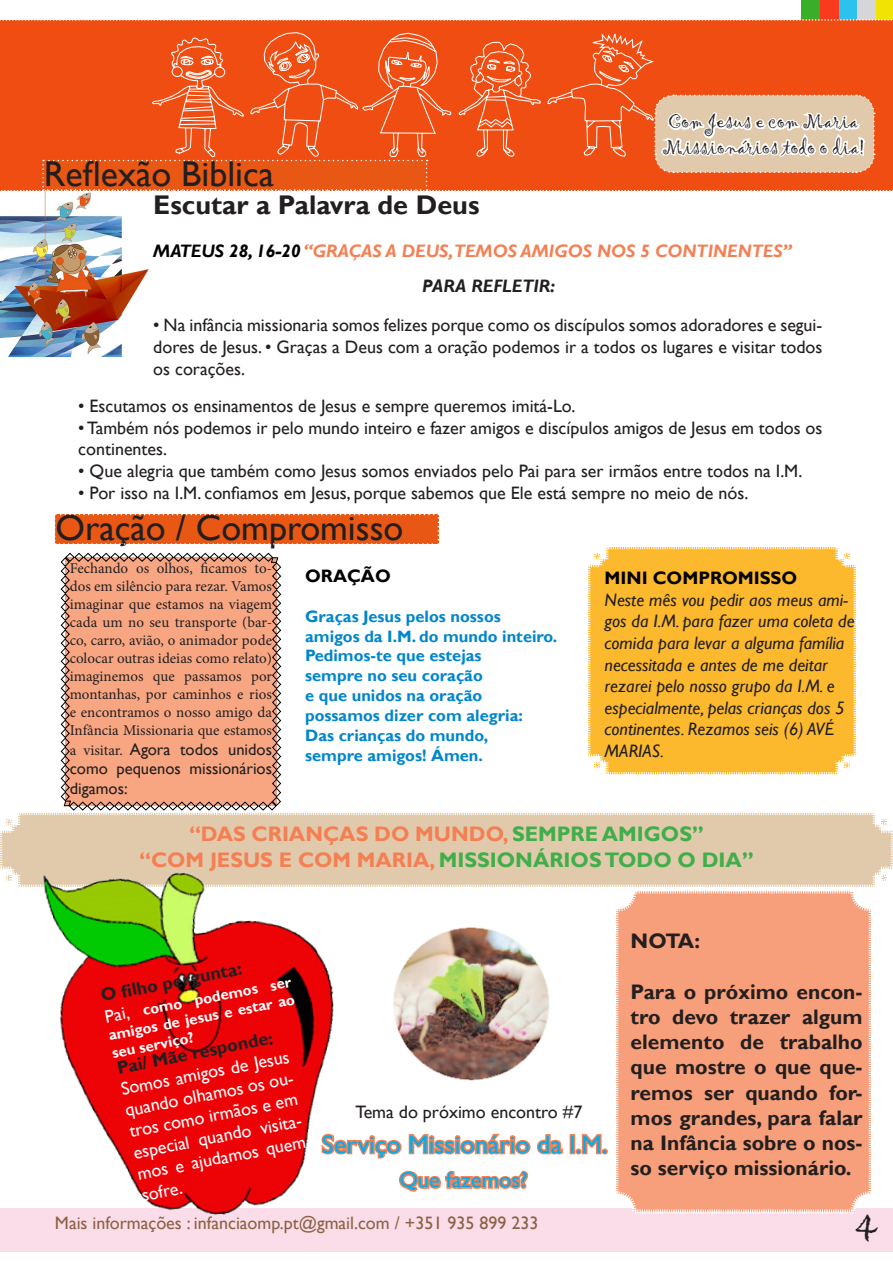
<style>
.page{position:relative;width:893px;height:1263px;background:#fff}
.page>*{position:absolute;margin:0;border:0;box-sizing:border-box;transform-origin:0 0}
.t1{font:45px "Gigi";color:#231f20}
.t2{font:36px "Gill Sans";color:#231f20}
.t3{font:700 27px "Gill Sans";color:#231f20}
.t4{font:25.2px "Gill Sans";color:#00aeef;scale:1.04 1}
.t5{font:21.6px "Gill Sans";color:#00aeef;scale:1.04 1}
.t6{font:700 21px/25.2px "Gill Sans";color:#231f20;text-align:justify}
.t7{font:700 21px "Gill Sans";color:#40ae49}
.t8{font:21px/25.2px "Gigi";color:#231f20}
.t9{font:700 21px "Gill Sans";color:#f47f53}
.t10{font:18px/21.6px "Gill Sans";color:#231f20;text-align:justify}
.t11{font:italic 18px/21.6px "Gill Sans";color:#231f20}
.t12{font:18px/21.6px "Gill Sans";color:#fff}
.t13{font:18px "Gill Sans";color:#8b6244}
.t14{font:italic 700 18px "Gill Sans";color:#f47f53}
.t15{font:700 18px "Gill Sans";color:#231f20}
.t16{font:700 18px "Gill Sans";color:#000}
.t17{font:italic 700 18px "Gill Sans";color:#231f20}
.t18{font:700 16.5px/19.8px "Gill Sans";color:#0086cc}
.t19{font:16.5px/19.8px "Gill Sans";color:#231f20;text-align:justify}
.t20{font:15px/18px "Minion Pro";color:#231f20;text-align:justify}
.t21{font:700 15px/18px "Gill Sans";color:#fff;text-align:justify}
.s1{color:#000}
.s2{font-family:"Minion Pro";font-size:15px}
.s3{color:#40ae49}
.s4{color:#f47f53}
.s5{font-weight:400;font-size:18px}
</style>
<div class="page">
<div style="left:874px;top:0;width:19px;height:73px;background:#f1e304"></div>
<div style="left:0;top:1208px;width:893px;height:43px;background:#fbdde9"></div>
<div style="left:857px;top:0;width:19px;height:66px;background:#d6d6d8"></div>
<div style="left:839px;top:0;width:18px;height:66px;background:#2bc3ed"></div>
<div style="left:820px;top:0;width:19px;height:70px;background:#fa3a1d"></div>
<div style="left:802px;top:0;width:18px;height:50px;background:#39ae28"></div>
<img style="left:0;top:195px;width:149px;height:161px">
<div style="left:0;top:20px;width:893px;height:171px;background:#ef4d12"></div>
<svg style="left:0;top:19px;width:892px;height:2px"></svg>
<svg style="left:171px;top:32px;width:483px;height:51px"></svg>
<svg style="left:1px;top:83px;width:892px;height:112px"></svg>
<div style="left:55px;top:514px;width:384px;height:30px;background:#e85714"></div>
<div style="left:588px;top:547px;width:268px;height:228px;background:#fcb92e"></div>
<svg style="left:0;top:812px;width:893px;height:75px;background:#e3cdb1"></svg>
<img style="left:393px;top:927px;width:157px;height:154px">
<img style="left:31px;top:830px;width:342px;height:385px">
<svg style="left:319px;top:1131px;width:244px;height:29px"></svg>
<div style="left:570px;top:1134px;width:5px;height:20px;border:3px solid #f47f53"></div>
<svg style="left:573px;top:1134px;width:35px;height:21px"></svg>
<svg style="left:399px;top:1170px;width:130px;height:22px"></svg>
<svg style="left:60px;top:552px;width:222px;height:259px;background:#eea484"></svg>
<div style="left:616px;top:891px;width:255px;height:323px;background:#f79f7a"></div>
<p class="t2" style="left:44px;top:153px;width:232px">Reflexão Biblica</p>
<p class="t8" style="left:663px;top:110px;width:204px">Com Jesus e com Maria<br>Missionários todo o dia!</p>
<p class="t3" style="left:153px;top:188px;width:328px">Escutar a Palavra de Deus</p>
<p class="t14" style="left:153px;top:240px;width:640px"><span class="s1">MATEUS 28, 16-20</span> “GRAÇAS A DEUS,TEMOS AMIGOS NOS 5 CONTINENTES”</p>
<p class="t17" style="left:422px;top:275px;width:134px">PARA REFLETIR:</p>
<p class="t10" style="left:153px;top:315px;width:671px">• Na infância missionaria somos felizes porque como os discípulos somos adoradores e segui&shy;dores de Jesus. • Graças a Deus com a oração podemos ir a todos os lugares e visitar todos os corações.</p>
<p class="t10" style="left:78px;top:396px;width:499px">• Escutamos os ensinamentos de Jesus e sempre queremos imitá-Lo.</p>
<p class="t10" style="left:78px;top:417px;width:746px">• Também nós podemos ir pelo mundo inteiro e fazer amigos e discípulos amigos de Jesus em todos os continentes.</p>
<p class="t10" style="left:78px;top:460px;width:725px">• Que alegria que também como Jesus somos enviados pelo Pai para ser irmãos entre todos na I.M.</p>
<p class="t10" style="left:78px;top:482px;width:672px">• Por isso na I.M. confiamos em Jesus, porque sabemos que Ele está sempre no meio de nós.</p>
<p class="t2" style="left:56px;top:507px;width:349px">Oração / Compromisso</p>
<p class="t20" style="left:70px;top:559px;width:204px">Fechando os olhos, ficamos to&shy;dos em silêncio para rezar. Vamos imaginar que estamos na viagem cada um no seu transporte (bar&shy;co, carro, avião, o animador pode colocar outras ideias como relato) imaginemos que passamos por montanhas, por caminhos e rios e encontramos o nosso amigo da Infância Missionaria que estamos</p>
<p class="t19" style="left:70px;top:739px;width:204px"><span class="s2">a visitar.</span> Agora todos unidos como pequenos missionários digamos:</p>
<p class="t16" style="left:305px;top:565px;width:87px">ORAÇÃO</p>
<p class="t18" style="left:305px;top:607px;width:197px">Graças Jesus pelos nossos</p>
<p class="t18" style="left:305px;top:627px;width:254px">amigos da I.M. do mundo inteiro.<br>Pedimos-te que estejas</p>
<p class="t18" style="left:305px;top:666px;width:179px">sempre no seu coração e que unidos na oração</p>
<p class="t18" style="left:305px;top:706px;width:219px">possamos dizer com alegria:<br>Das crianças do mundo,</p>
<p class="t18" style="left:305px;top:745px;width:179px">sempre amigos! Ámen.</p>
<p class="t16" style="left:605px;top:567px;width:194px">MINI COMPROMISSO</p>
<p class="t11" style="left:605px;top:589px;width:251px">Neste mês vou pedir aos meus ami&shy;gos da I.M. para fazer uma coleta de comida para levar a alguma família necessitada e antes de me deitar rezarei pelo nosso grupo da I.M. e especialmente, pelas crianças dos 5 continentes. Rezamos seis (6) AVÉ<br>MARIAS.</p>
<p class="t9" style="left:189px;top:822px;width:516px">“DAS CRIANÇAS DO MUNDO, <span class="s3">SEMPRE AMIGOS”</span></p>
<p class="t7" style="left:139px;top:847px;width:616px"><span class="s4">“COM JESUS E COM MARIA,</span> MISSIONÁRIOS TODO O DIA”</p>
<p class="t15" style="left:99px;top:985px;width:145px;rotate:-11deg">O filho pergunta:</p>
<p class="t21" style="left:104px;top:1009px;width:191px;rotate:-11deg"><span class="s5">Pai,</span> como podemos ser amigos de jesus e estar ao seu serviço?</p>
<p class="t15" style="left:115px;top:1057px;width:160px;rotate:-11deg">Pai/ Mãe responde:</p>
<p class="t12" style="left:119px;top:1079px;width:176px;rotate:-11deg">Somos amigos de Jesus quando olhamos os ou&shy;tros como irmãos e em especial quando visita&shy;mos e ajudamos quem sofre.</p>
<p class="t10" style="left:355px;top:1101px;width:228px">Tema do próximo encontro #7</p>
<p class="t4" style="left:322px;top:1129px;width:276px">Serviço Missionário da I.M.</p>
<p class="t5" style="left:399px;top:1167px;width:125px">Que fazemos?</p>
<p class="t6" style="left:631px;top:929px;width:71px">NOTA:</p>
<p class="t6" style="left:631px;top:980px;width:233px">Para o próximo encon&shy;tro devo trazer algum elemento de trabalho que mostre o que que&shy;remos ser quando for&shy;mos grandes, para falar na Infância sobre o nos&shy;so serviço missionário.</p>
<p class="t13" style="left:55px;top:1212px;width:485px">Mais informações : infanciaomp.pt@gmail.com / +351 935 899 233</p>
<p class="t1" style="left:855px;top:1197px;width:25px">4</p>
</div>
